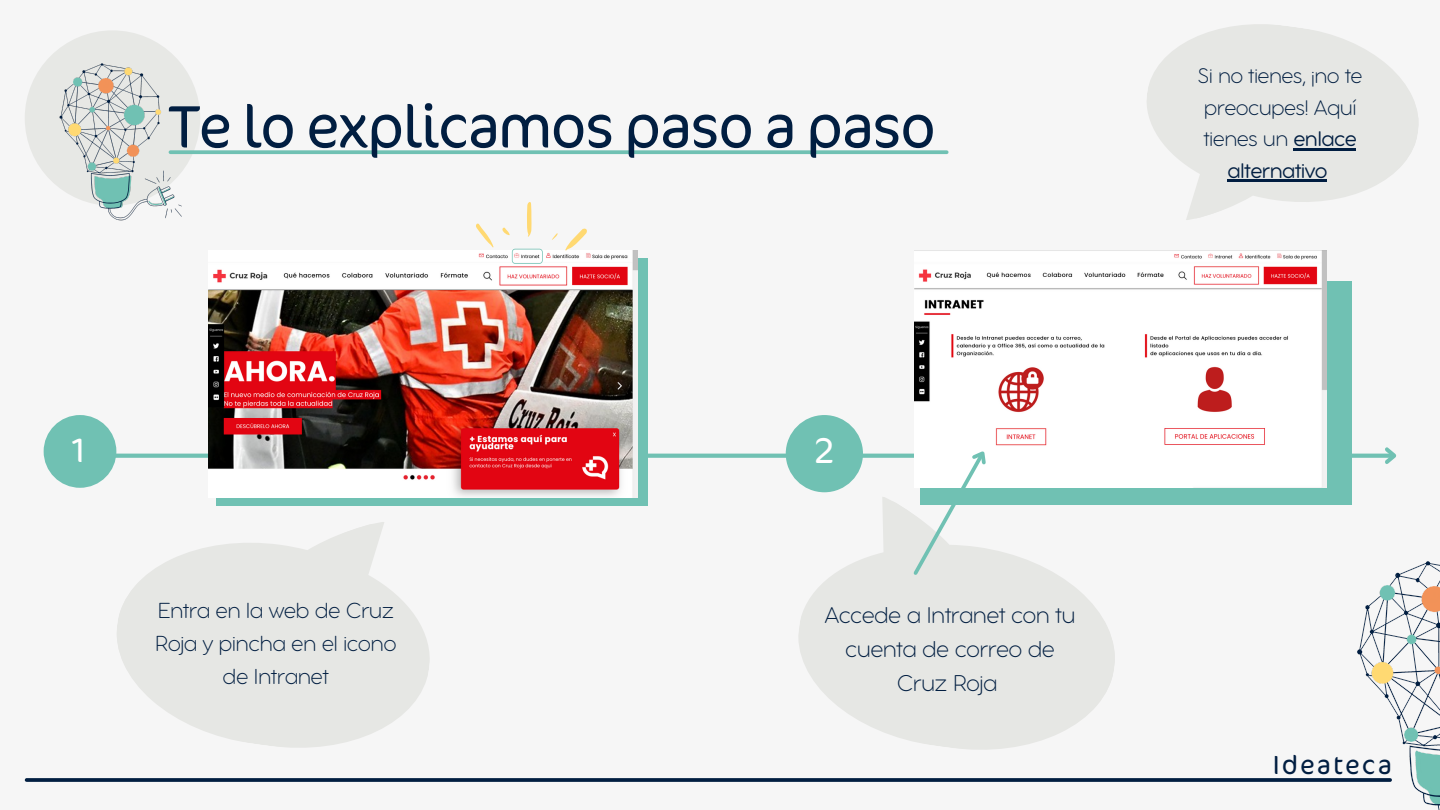
<style>
.page{position:relative;width:1440px;height:810px;background:#f6f6f6}
.page>*{position:absolute;margin:0;border:0;box-sizing:border-box;transform-origin:0 0}
.t1{font:300 60.4px "Cocon";letter-spacing:-.025em;color:#011e41}
.t2{font:300 36.4px "Cocon";color:#fff}
.t3{font:300 34.4px "Cocon";color:#fff}
.t4{font:300 26.5px "Cocon";letter-spacing:.075em;color:#011e41}
.t5{font:300 expanded 24.8px/34.3px "Aristotelica Pro Tx";letter-spacing:-.03em;color:#011e41;text-align:center}
.t6{font:300 expanded 23.7px/32.7px "Aristotelica Pro Tx";letter-spacing:-.03em;color:#011e41;text-align:center}
.t7{font:300 expanded 22.9px/31.5px "Aristotelica Pro Tx";letter-spacing:-.03em;color:#011e41;text-align:center}
.s1{font-stretch:normal}
</style>
<div class="page">
<svg style="left:27px;top:778px;width:1306px;height:4px;background:#0f2b4c"></svg>
<div style="left:25px;top:30px;width:175px;height:176px;background:#e7e8e5;border-radius:50%"></div>
<svg style="left:209px;top:150px;width:738px;height:4px;background:#7bc5b8"></svg>
<img style="left:56px;top:50px;width:153px;height:171px">
<img style="left:1333px;top:561px;width:107px;height:249px">
<svg style="left:117px;top:522px;width:313px;height:226px;fill:#e6e7e4"></svg>
<svg style="left:798px;top:497px;width:317px;height:253px;fill:#e6e7e4"></svg>
<svg style="left:116px;top:454px;width:1266px;height:4px"></svg>
<svg style="left:1382px;top:447px;width:15px;height:17px"></svg>
<div style="left:44px;top:415px;width:72px;height:73px;background:#70c1b3;border-radius:50%"></div>
<div style="left:786px;top:415px;width:77px;height:77px;background:#70c1b3;border-radius:50%"></div>
<div style="left:216px;top:258px;width:432px;height:248px;background:#70c1b3"></div>
<img style="left:209px;top:251px;width:429px;height:247px">
<svg style="left:512px;top:249px;width:31px;height:15px"></svg>
<svg style="left:565px;top:228px;width:22px;height:23px"></svg>
<svg style="left:527px;top:202px;width:5px;height:35px"></svg>
<svg style="left:476px;top:223px;width:18px;height:25px"></svg>
<svg style="left:502px;top:227px;width:8px;height:8px"></svg>
<svg style="left:552px;top:233px;width:6px;height:7px"></svg>
<div style="left:921px;top:281px;width:431px;height:224px;background:#70c1b3"></div>
<img style="left:914px;top:250px;width:413px;height:238px">
<svg style="left:1147px;top:24px;width:272px;height:196px;fill:#e6e7e4"></svg>
<svg style="left:910px;top:443px;width:85px;height:135px"></svg>
<hr style="left:1293px;top:148px;width:63px;height:2px;background:#011e41">
<hr style="left:1228px;top:179px;width:99px;height:3px;background:#011e41">
<p class="t1" style="left:169px;top:100px;width:769px">Te lo explicamos paso a paso</p>
<p class="t3" style="left:72px;top:434px;width:14px">1</p>
<p class="t2" style="left:814px;top:435px;width:22px">2</p>
<p class="t6" style="left:155px;top:596px;width:243px">Entra en la web de Cruz<br>Roja y pincha en el icono de Intranet</p>
<p class="t5" style="left:825px;top:600px;width:253px">Accede a Intranet con tu cuenta de correo de<br>Cruz Roja</p>
<p class="t7" style="left:1198px;top:62px;width:166px">Si no tienes, ¡no te preocupes! Aquí tienes un <span class="s1">enlace alternativo</span></p>
<p class="t4" style="left:1273px;top:753px;width:121px">Ideateca</p>
</div>
